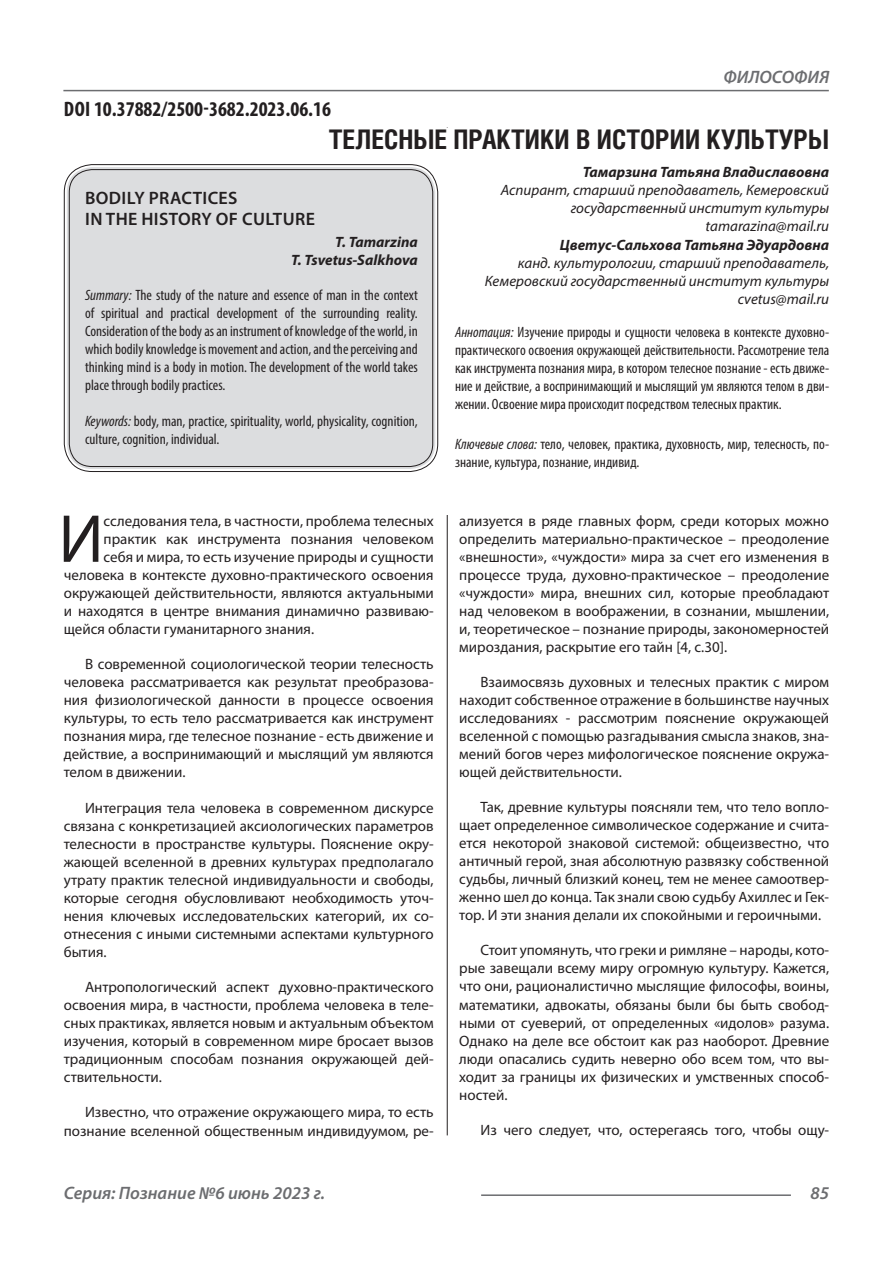
<style>
.page{position:relative;width:893px;height:1263px;background:#fff}
.page>*{position:absolute;margin:0;border:0;box-sizing:border-box;transform-origin:0 0}
.Статья_текст_первый{font:68.4px "Myriad Pro";color:#231f20}
.Статья_название{font:700 27px "Helios Cond C";color:#231f20}
.ДОИ{font:700 condensed 21px "Myriad Pro";color:#231f20}
.t1{font:italic 600 18px "Myriad Pro";color:#6c6d70}
.Статья_название_англ{font:600 18px "Myriad Pro";letter-spacing:.02em;color:#231f20}
.Статья_текст{font:15px/18px "Myriad Pro";color:#231f20;text-align:justify}
.Статья_аннотация_анг{font:condensed 15px/18px "Myriad Pro";color:#231f20;text-align:justify}
.Статья_аннотация_тек{font:condensed 15px/18px "Myriad Pro";color:#231f20;text-align:justify}
.Статья_текст_первый-2{font:15px "Myriad Pro";color:#231f20}
.Статья_автор_инфо{font:italic 15px/18px "Myriad Pro";color:#231f20;text-align:right}
.Статья_автор_фио_рус{font:italic 700 15px "Myriad Pro";color:#231f20}
.Статья_автор_англ{font:italic 700 15px "Myriad Pro";color:#231f20}
.s1{font-style:italic}
</style>
<div class="page">
<hr style="left:447px;top:128px;width:1px;height:1007px;background:#231f20">
<hr style="left:63px;top:90px;width:766px;height:1px;background:#6c6d70">
<hr style="left:481px;top:1194px;width:310px;height:2px;background:#6c6d70">
<div style="left:441px;top:128px;width:10px;height:386px;background:#fff"></div>
<div style="left:67px;top:167px;width:368px;height:302px;background:#dcdddf;border-radius:26px"></div>
<div style="left:64px;top:164px;width:374px;height:308px;border:1px solid #231f20;border-radius:28px"></div>
<div style="left:69px;top:169px;width:364px;height:298px;border:1px solid #231f20;border-radius:23px"></div>
<p class="ДОИ" style="left:64px;top:96px;width:269px">DOI 10.37882/2500-3682.2023.06.16</p>
<p class="t1" style="left:723px;top:66px;width:107px">ФИЛОСОФИЯ</p>
<p class="Статья_название" style="left:329px;top:124px;width:502px">ТЕЛЕСНЫЕ ПРАКТИКИ В ИСТОРИИ КУЛЬТУРЫ</p>
<p class="Статья_автор_фио_рус" style="left:583px;top:163px;width:248px">Тамарзина Татьяна Владиславовна</p>
<p class="Статья_автор_инфо" style="left:501px;top:181px;width:330px">Аспирант, старший преподаватель, Кемеровский государственный институт культуры</p>
<p class="Статья_автор_инфо" style="left:706px;top:217px;width:125px">tamarazina@mail.ru</p>
<p class="Статья_автор_фио_рус" style="left:560px;top:235px;width:271px">Цветус-Сальхова Татьяна Эдуардовна</p>
<p class="Статья_автор_инфо" style="left:485px;top:253px;width:346px">канд. культурологии, старший преподаватель,<br>Кемеровский государственный институт культуры</p>
<p class="Статья_автор_инфо" style="left:738px;top:289px;width:93px">cvetus@mail.ru</p>
<p class="Статья_аннотация_тек" style="left:455px;top:322px;width:376px"><span class="s1">Аннотация:</span> Изучение природы и сущности человека в контексте духовно&shy;практического освоения окружающей действительности. Рассмотрение тела как инструмента познания мира, в котором телесное познание - есть движе&shy;ние и действие, а воспринимающий и мыслящий ум являются телом в дви&shy;жении. Освоение мира происходит посредством телесных практик.</p>
<p class="Статья_аннотация_тек" style="left:455px;top:435px;width:376px"><span class="s1">Ключевые слова:</span> тело, человек, практика, духовность, мир, телесность, по&shy;знание, культура, познание, индивид.</p>
<p class="Статья_название_англ" style="left:85px;top:186px;width:154px">BODILY PRACTICES</p>
<p class="Статья_название_англ" style="left:85px;top:208px;width:231px">IN THE HISTORY OF CULTURE</p>
<p class="Статья_автор_англ" style="left:335px;top:232px;width:84px">T. Tamarzina</p>
<p class="Статья_автор_англ" style="left:291px;top:250px;width:128px">T. Tsvetus-Salkhova</p>
<p class="Статья_аннотация_анг" style="left:85px;top:286px;width:334px"><span class="s1">Summary:</span> The study of the nature and essence of man in the context of spiritual and practical development of the surrounding reality.<br>Consideration of the body as an instrument of knowledge of the world, in which bodily knowledge is movement and action, and the perceiving and thinking mind is a body in motion. The development of the world takes place through bodily practices.</p>
<p class="Статья_аннотация_анг" style="left:85px;top:412px;width:334px"><span class="s1">Keywords:</span> body, man, practice, spirituality, world, physicality, cognition, culture, cognition, individual.</p>
<p class="Статья_текст_первый" style="left:59px;top:497px;width:47px">И</p>
<p class="Статья_текст_первый-2" style="left:104px;top:511px;width:332px">сследования тела, в частности, проблема телесных</p>
<p class="Статья_текст_первый-2" style="left:104px;top:529px;width:332px">практик как инструмента познания человеком</p>
<p class="Статья_текст_первый-2" style="left:104px;top:547px;width:332px">себя и мира, то есть изучение природы и сущности</p>
<p class="Статья_текст_первый-2" style="left:64px;top:566px;width:371px">человека в контексте духовно-практического освоения</p>
<p class="Статья_текст_первый-2" style="left:64px;top:584px;width:371px">окружающей действительности, являются актуальными</p>
<p class="Статья_текст_первый-2" style="left:64px;top:602px;width:371px">и находятся в центре внимания динамично развиваю-</p>
<p class="Статья_текст_первый-2" style="left:64px;top:620px;width:252px">щейся области гуманитарного знания.</p>
<p class="Статья_текст" style="left:64px;top:655px;width:371px;text-indent:21px">В современной социологической теории телесность человека рассматривается как результат преобразова&shy;ния физиологической данности в процессе освоения культуры, то есть тело рассматривается как инструмент познания мира, где телесное познание - есть движение и действие, а воспринимающий и мыслящий ум являются телом в движении.</p>
<p class="Статья_текст" style="left:64px;top:798px;width:371px;text-indent:21px">Интеграция тела человека в современном дискурсе связана с конкретизацией аксиологических параметров телесности в пространстве культуры. Пояснение окру&shy;жающей вселенной в древних культурах предполагало утрату практик телесной индивидуальности и свободы, которые сегодня обусловливают необходимость уточ&shy;нения ключевых исследовательских категорий, их со&shy;отнесения с иными системными аспектами культурного бытия.</p>
<p class="Статья_текст" style="left:64px;top:978px;width:371px;text-indent:21px">Антропологический аспект духовно-практического освоения мира, в частности, проблема человека в теле&shy;сных практиках, является новым и актуальным объектом изучения, который в современном мире бросает вызов традиционным способам познания окружающей дей&shy;ствительности.</p>
<p class="Статья_текст" style="left:64px;top:1103px;width:371px;text-align:right">Известно, что отражение окружающего мира, то есть познание вселенной общественным индивидуумом, ре-</p>
<p class="Статья_текст" style="left:459px;top:512px;width:371px">ализуется в ряде главных форм, среди которых можно определить материально-практическое – преодоление «внешности», «чуждости» мира за счет его изменения в процессе труда, духовно-практическое – преодоление «чуждости» мира, внешних сил, которые преобладают над человеком в воображении, в сознании, мышлении, и, теоретическое – познание природы, закономерностей мироздания, раскрытие его тайн [4, с.30].</p>
<p class="Статья_текст" style="left:459px;top:673px;width:371px;text-indent:21px">Взаимосвязь духовных и телесных практик с миром находит собственное отражение в большинстве научных исследованиях - рассмотрим пояснение окружающей вселенной с помощью разгадывания смысла знаков, зна&shy;мений богов через мифологическое пояснение окружа&shy;ющей действительности.</p>
<p class="Статья_текст" style="left:459px;top:798px;width:371px;text-indent:21px">Так, древние культуры поясняли тем, что тело вопло&shy;щает определенное символическое содержание и счита&shy;ется некоторой знаковой системой: общеизвестно, что античный герой, зная абсолютную развязку собственной судьбы, личный близкий конец, тем не менее самоотвер&shy;женно шел до конца. Так знали свою судьбу Ахиллес и Гек&shy;тор. И эти знания делали их спокойными и героичными.</p>
<p class="Статья_текст" style="left:459px;top:941px;width:371px;text-indent:21px">Стоит упомянуть, что греки и римляне – народы, кото&shy;рые завещали всему миру огромную культуру. Кажется, что они, рационалистично мыслящие философы, воины, математики, адвокаты, обязаны были бы быть свобод&shy;ными от суеверий, от определенных «идолов» разума.<br>Однако на деле все обстоит как раз наоборот. Древние люди опасались судить неверно обо всем том, что вы&shy;ходит за границы их физических и умственных способ&shy;ностей.</p>
<p class="Статья_текст" style="left:480px;top:1120px;width:350px">Из чего следует, что, остерегаясь того, чтобы ощу-</p>
<p class="t1" style="left:64px;top:1182px;width:263px">Серия: Познание №6 июнь 2023 г.</p>
<p class="t1" style="left:810px;top:1182px;width:20px">85</p>
</div>
